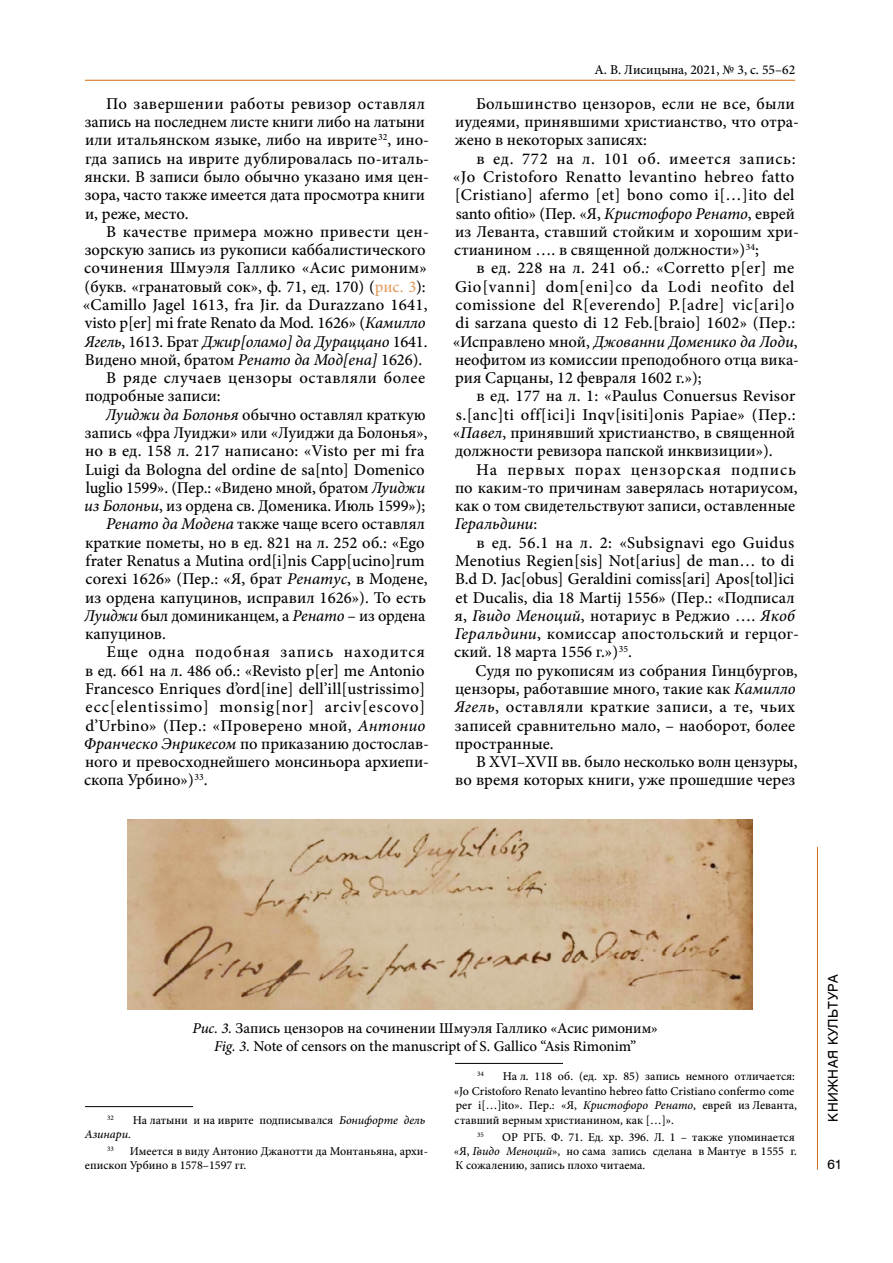
<style>
.page{position:relative;width:893px;height:1263px;background:#fff}
.page>*{position:absolute;margin:0;border:0;box-sizing:border-box;transform-origin:0 0}
.t1{font:500 16.5px/18.3px "Minion Pro";letter-spacing:.005em;color:#000}
.t2{font:italic 500 16.5px "Minion Pro";letter-spacing:-.01em;color:#000}
.t3{font:500 16.5px "Minion Pro";letter-spacing:.055em;color:#000}
.t4{font:500 16.5px "Minion Pro";letter-spacing:.025em;color:#000}
.t5{font:500 16.5px "Minion Pro";letter-spacing:.06em;color:#000}
.t6{font:500 15px/18px "Minion Pro";color:#000;text-align:center}
.t7{font:500 13.5px "Minion Pro";color:#000}
.t8{font:13.5px "Swiss 721 BT";letter-spacing:.04em;color:#000}
.t9{font:500 12px/14.4px "Minion Pro";color:#000}
.t10{font:italic 500 12px "Minion Pro";color:#000}
.t11{font:500 7.05px "Minion Pro";color:#000}
.s1{color:#e09e62}
.s2{font-style:italic}
.s3{font-style:normal}
</style>
<div class="page">
<hr style="left:817px;top:847px;width:1px;height:323px;background:#ce6b14">
<hr style="left:85px;top:80px;width:710px;height:1px;background:#ce6b14">
<hr style="left:85px;top:1106px;width:108px;height:1px;background:#000">
<hr style="left:455px;top:1063px;width:108px;height:1px;background:#000">
<img style="left:128px;top:820px;width:624px;height:189px">
<p class="t1" style="left:85px;top:94px;width:346px;text-indent:22px">По завершении работы ревизор оставлял запись на последнем листе книги либо на латыни или итальянском языке, либо на иврите<sup>32</sup>, ино&shy;гда запись на иврите дублировалась по-италь&shy;янски. В записи было обычно указано имя цен&shy;зора, часто также имеется дата просмотра книги и, реже, место.</p>
<p class="t1" style="left:106px;top:222px;width:324px">В качестве примера можно привести цен-</p>
<p class="t1" style="left:85px;top:241px;width:342px">зорскую запись из рукописи каббалистического</p>
<p class="t1" style="left:84px;top:259px;width:344px">сочинения Шмуэля Галлико «Асис римоним»</p>
<p class="t1" style="left:85px;top:277px;width:342px">(букв. «гранатовый сок», ф. 71, ед. 170) (<span class="s1">рис. 3</span>):</p>
<p class="t1" style="left:83px;top:296px;width:346px">«Camillo Jagel 1613, fra Jir. da Durazzano 1641,</p>
<p class="t1" style="left:85px;top:314px;width:342px">visto p[er] mi frate Renato da Mod. 1626» (<span class="s2">Камилло</span></p>
<p class="t2" style="left:85px;top:330px;width:344px">Ягель<span class="s3">, 1613. Брат</span> Джир[оламо] да Дураццано <span class="s3">1641.</span></p>
<p class="t1" style="left:85px;top:350px;width:339px">Видено мной, братом <span class="s2">Ренато да Мод[ена]</span> 1626).</p>
<p class="t4" style="left:106px;top:367px;width:320px">В ряде случаев цензоры оставляли более</p>
<p class="t1" style="left:85px;top:387px;width:137px">подробные записи:</p>
<p class="t1" style="left:106px;top:405px;width:321px"><span class="s2">Луиджи да Болонья</span> обычно оставлял краткую</p>
<p class="t1" style="left:85px;top:424px;width:344px">запись «фра Луиджи» или «Луиджи да Болонья»,</p>
<p class="t1" style="left:85px;top:442px;width:341px">но в ед. 158 л. 217 написано: «Visto per mi fra</p>
<p class="t1" style="left:85px;top:460px;width:341px">Luigi da Bologna del ordine de sa[nto] Domenico</p>
<p class="t1" style="left:86px;top:478px;width:341px">luglio 1599». (Пер.: «Видено мной, братом <span class="s2">Луиджи</span></p>
<p class="t1" style="left:84px;top:497px;width:342px"><span class="s2">из Болоньи</span>, из ордена св. Доменика. Июль 1599»);</p>
<p class="t1" style="left:106px;top:515px;width:320px"><span class="s2">Ренато да Модена</span> также чаще всего оставлял</p>
<p class="t1" style="left:85px;top:533px;width:341px">краткие пометы, но в ед. 821 на л. 252 об.: «Ego</p>
<p class="t1" style="left:86px;top:552px;width:341px">frater Renatus a Mutina ord[i]nis Capp[ucino]rum</p>
<p class="t1" style="left:86px;top:570px;width:344px">corexi 1626» (Пер.: «Я, брат <span class="s2">Ренатус</span>, в Модене,</p>
<p class="t1" style="left:85px;top:588px;width:342px">из ордена капуцинов, исправил 1626»). То есть</p>
<p class="t1" style="left:85px;top:606px;width:342px"><span class="s2">Луиджи</span> был доминиканцем, а <span class="s2">Ренато</span> – из ордена</p>
<p class="t1" style="left:85px;top:625px;width:82px">капуцинов.</p>
<p class="t5" style="left:106px;top:641px;width:320px">Еще одна подобная запись находится</p>
<p class="t1" style="left:85px;top:661px;width:341px">в ед. 661 на л. 486 об.: «Revisto p[er] me Antonio</p>
<p class="t1" style="left:85px;top:680px;width:342px">Francesco Enriques d’ord[ine] dell’ill[ustrissimo]</p>
<p class="t3" style="left:86px;top:696px;width:341px">ecc[elentissimo] monsig[nor] arciv[escovo]</p>
<p class="t1" style="left:86px;top:716px;width:341px">d’Urbino» (Пер.: «Проверено мной, <span class="s2">Антонио</span></p>
<p class="t1" style="left:84px;top:734px;width:347px"><span class="s2">Франческо Энрикесом</span> по приказанию достослав-</p>
<p class="t1" style="left:85px;top:753px;width:346px">ного и превосходнейшего монсиньора архиепи-</p>
<p class="t1" style="left:84px;top:771px;width:125px">скопа Урбино»)<sup>33</sup>.</p>
<p class="t7" style="left:594px;top:60px;width:202px">А. В. Лисицына, 2021, № 3, с. 55–62</p>
<p class="t1" style="left:455px;top:94px;width:346px;text-indent:21px">Большинство цензоров, если не все, были иудеями, принявшими христианство, что отра&shy;жено в некоторых записях:</p>
<p class="t1" style="left:453px;top:149px;width:348px;text-indent:23px">в ед. 772 на л. 101 об. имеется запись: «Jo Cristoforo Renatto levantino hebreo fatto [Cristiano] afermo [et] bono como i[…]ito del santo ofitio» (Пер. «Я, <span class="s2">Кристофоро Ренато</span>, еврей из Леванта, ставший стойким и хорошим хри&shy;стианином …. в священной должности»)<sup>34</sup>;</p>
<p class="t1" style="left:453px;top:259px;width:348px;text-indent:23px">в ед. 228 на л. 241 об.<span class="s2">:</span> «Corretto p[er] me Gio[vanni] dom[eni]co da Lodi neofito del comissione del R[everendo] P.[adre] vic[ari]o di sarzana questo di 12 Feb.[braio] 1602» (Пер.: «Исправлено мной, <span class="s2">Джованни Доменико да Лоди</span>, неофитом из комиссии преподобного отца вика&shy;рия Сарцаны, 12 февраля 1602 г.»);</p>
<p class="t1" style="left:453px;top:387px;width:344px;text-align:justify;text-indent:23px">в ед. 177 на л. 1: «Paulus Conuersus Revisor s.[anc]ti off[ici]i Inqv[isiti]onis Papiae» (Пер.: «<span class="s2">Павел</span>, принявший христианство, в священной должности ревизора папской инквизиции»).</p>
<p class="t1" style="left:455px;top:460px;width:344px;text-indent:21px">На первых порах цензорская подпись по каким-то причинам заверялась нотариусом, как о том свидетельствуют записи, оставленные <span class="s2">Геральдини</span>:</p>
<p class="t1" style="left:454px;top:533px;width:347px;text-indent:22px">в ед. 56.1 на л. 2: «Subsignavi ego Guidus Menotius Regien[sis] Not[arius] de man… to di B.d D. Jac[obus] Geraldini comiss[ari] Apos[tol]ici et Ducalis, dia 18 Martij 1556» (Пер.: «Подписал я, <span class="s2">Гвидо Меноций</span>, нотариус в Реджио …. <span class="s2">Якоб Геральдини</span>, комиссар апостольский и герцог&shy;ский. 18 марта 1556 г.»)<sup>35</sup>.</p>
<p class="t1" style="left:455px;top:661px;width:344px;text-indent:21px">Судя по рукописям из собрания Гинцбургов, цензоры, работавшие много, такие как <span class="s2">Камилло Ягель</span>, оставляли краткие записи, а те, чьих записей сравнительно мало, – наоборот, более пространные.</p>
<p class="t1" style="left:455px;top:753px;width:344px;text-align:right">В XVI–XVII вв. было несколько волн цензуры,<br>во время которых книги, уже прошедшие через</p>
<p class="t6" style="left:192px;top:1019px;width:467px"><span class="s2">Рис. 3.</span> Запись цензоров на сочинении Шмуэля Галлико «Асис римоним»<br><span class="s2">Fig. 3.</span> Note of censors on the manuscript of S. Gallico “Asis Rimonim”</p>
<p class="t11" style="left:107px;top:1112px;width:8px">32</p>
<p class="t9" style="left:133px;top:1112px;width:294px">На латыни и на иврите подписывался <span class="s2">Бонифорте дель</span></p>
<p class="t10" style="left:85px;top:1126px;width:48px">Азинари<span class="s3">.</span></p>
<p class="t11" style="left:107px;top:1144px;width:8px">33</p>
<p class="t9" style="left:85px;top:1144px;width:344px;text-indent:45px">Имеется в виду Антонио Джанотти да Монтаньяна, архи&shy;епископ Урбино в 1578–1597 гг.</p>
<p class="t9" style="left:454px;top:1069px;width:345px;text-indent:49px">На л. 118 об. (ед. хр. 85) запись немного отличается: «Jo Cristoforo Renato levantino hebreo fatto Cristiano confermo come per i[…]ito». Пер.: «Я, <span class="s2">Кристофоро Ренато</span>, еврей из Леванта, ставший верным христианином, как […]».</p>
<p class="t11" style="left:477px;top:1129px;width:8px">35</p>
<p class="t11" style="left:477px;top:1069px;width:8px">34</p>
<p class="t9" style="left:454px;top:1129px;width:345px;text-indent:48px">ОР РГБ. Ф. 71. Ед. хр. 396. Л. 1 – также упоминается «Я, <span class="s2">Гвидо Меноций</span>», но сама запись сделана в Мантуе в 1555 г.<br>К сожалению, запись плохо читаема.</p>
<p class="t8" style="left:824px;top:1121px;width:149px;rotate:-90deg">КНИЖНАЯ КУЛЬТУРА</p>
<p class="t8" style="left:827px;top:1155px;width:16px">61</p>
</div>
